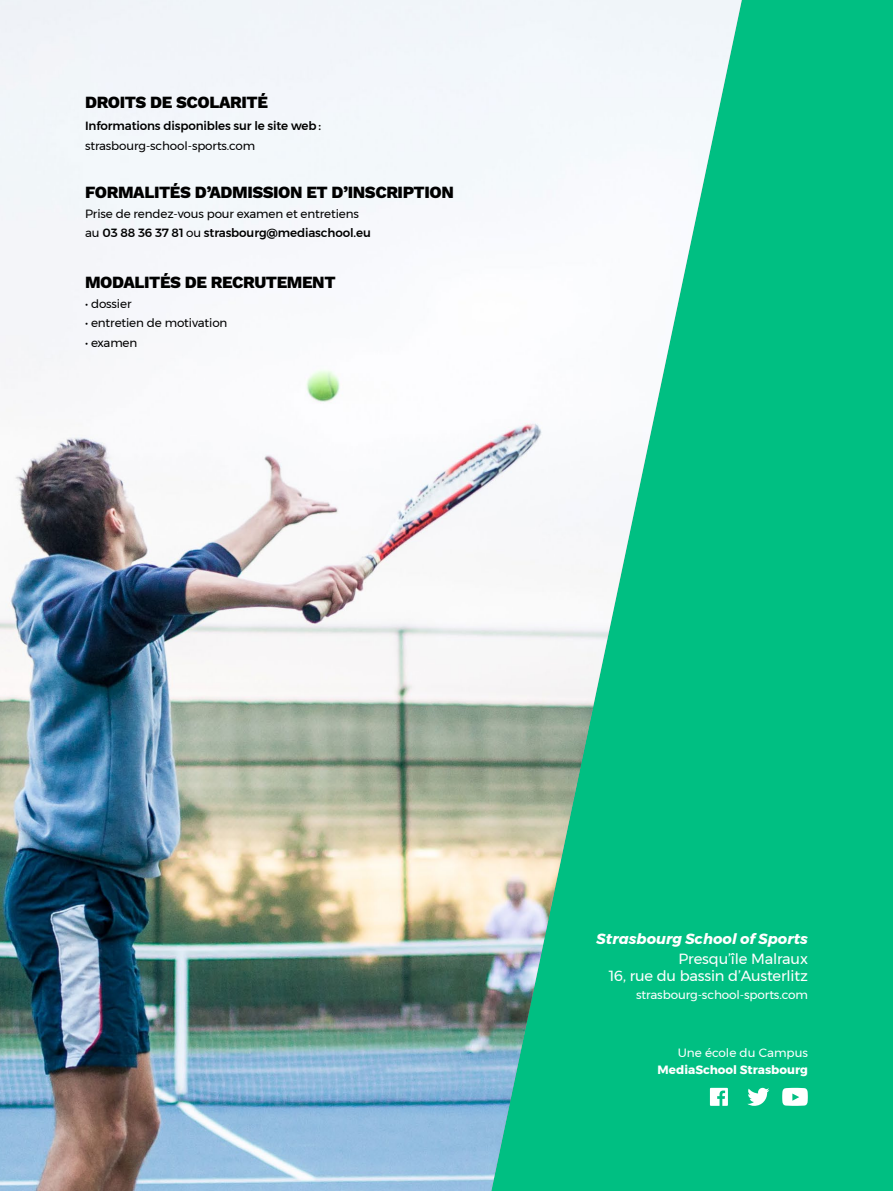
<style>
.page{position:relative;width:893px;height:1191px;background:#00bf82}
.page>*{position:absolute;margin:0;border:0;box-sizing:border-box;transform-origin:0 0}
.t1{font:800 16.8px "Work Sans";letter-spacing:-.025em;color:#000}
.t2{font:14.7px/17.1px "Montserrat";letter-spacing:-.01em;color:#fff;text-align:right}
.t3{font:italic 700 14.7px "Montserrat";color:#fff}
.t4{font:12px "Montserrat";letter-spacing:-.01em;color:#fff}
.t5{font:700 12px "Montserrat";color:#fff}
.t6{font:11.85px/19.6px "Montserrat";letter-spacing:-.01em;color:#000}
.t7{font:500 11.85px "Montserrat";letter-spacing:-.01em;color:#000}
.s1{font-weight:500}
</style>
<div class="page">
<img style="left:0;top:0;width:742px;height:1191px">
<svg style="left:782px;top:1087px;width:26px;height:18px"></svg>
<svg style="left:710px;top:1087px;width:18px;height:18px"></svg>
<svg style="left:747px;top:1087px;width:22px;height:18px"></svg>
<h1 class="t1" style="left:85px;top:93px;width:184px">DROITS DE SCOLARITÉ</h1>
<p class="t7" style="left:85px;top:117px;width:238px">Informations disponibles sur le site web :</p>
<p class="t6" style="left:85px;top:136px;width:172px">strasbourg-school-sports.com</p>
<h1 class="t1" style="left:85px;top:183px;width:370px">FORMALITÉS D’ADMISSION ET D’INSCRIPTION</h1>
<p class="t6" style="left:85px;top:203px;width:287px">Prise de rendez-vous pour examen et entretiens au <span class="s1">03 88 36 37 81</span> ou <span class="s1">strasbourg@mediaschool.eu</span></p>
<h1 class="t1" style="left:85px;top:273px;width:252px">MODALITÉS DE RECRUTEMENT</h1>
<p class="t6" style="left:85px;top:293px;width:48px">• dossier</p>
<p class="t6" style="left:85px;top:313px;width:144px">• entretien de motivation</p>
<p class="t6" style="left:85px;top:333px;width:54px">• examen</p>
<p class="t3" style="left:596px;top:927px;width:213px">Strasbourg School of Sports</p>
<p class="t2" style="left:609px;top:949px;width:201px">Presqu’île Malraux<br>16, rue du bassin d’Austerlitz</p>
<p class="t4" style="left:636px;top:985px;width:173px">strasbourg-school-sports.com</p>
<p class="t4" style="left:678px;top:1043px;width:132px">Une école du Campus</p>
<p class="t5" style="left:658px;top:1060px;width:152px">MediaSchool Strasbourg</p>
</div>
